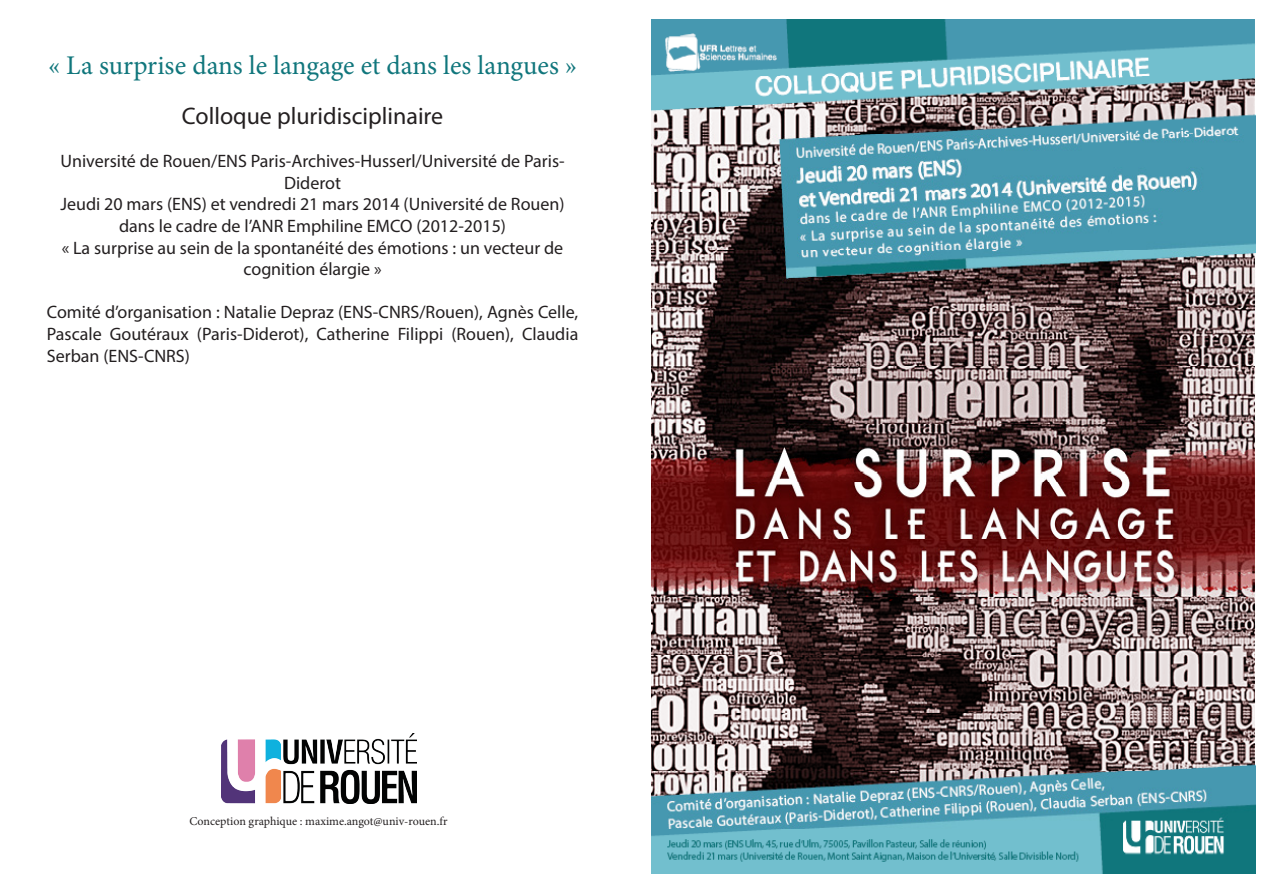
<style>
.page{position:relative;width:1263px;height:893px;background:#fff}
.page>*{position:absolute;margin:0;border:0;box-sizing:border-box;transform-origin:0 0}
.t1{font:27px "Minion Pro";color:#10767c}
.t2{font:24px "Myriad Pro";color:#231f20}
.t3{font:18px/21.6px "Myriad Pro";color:#231f20;text-align:center}
.t4{font:12px "Minion Pro";color:#231f20}
</style>
<div class="page">
<img style="left:651px;top:19px;width:605px;height:855px">
<img style="left:221px;top:733px;width:195px;height:71px">
<p class="t1" style="left:48px;top:47px;width:531px">« La surprise dans le langage et dans les langues »</p>
<p class="t2" style="left:182px;top:101px;width:263px">Colloque pluridisciplinaire</p>
<p class="t3" style="left:60px;top:150px;width:506px">Université de Rouen/ENS Paris-Archives-Husserl/Université de Paris-<br>Diderot</p>
<p class="t3" style="left:60px;top:193px;width:506px">Jeudi 20 mars (ENS) et vendredi 21 mars 2014 (Université de Rouen)</p>
<p class="t3" style="left:119px;top:215px;width:388px">dans le cadre de l’ANR Emphiline EMCO (2012-2015)</p>
<p class="t3" style="left:62px;top:237px;width:503px">« La surprise au sein de la spontanéité des émotions : un vecteur de cognition élargie »</p>
<p class="t3" style="left:47px;top:301px;width:533px;text-align:justify">Comité d’organisation : Natalie Depraz (ENS-CNRS/Rouen), Agnès Celle, Pascale Goutéraux (Paris-Diderot), Catherine Filippi (Rouen), Claudia Serban (ENS-CNRS)</p>
<p class="t4" style="left:189px;top:813px;width:260px">Conception graphique : maxime.angot@univ-rouen.fr</p>
</div>
